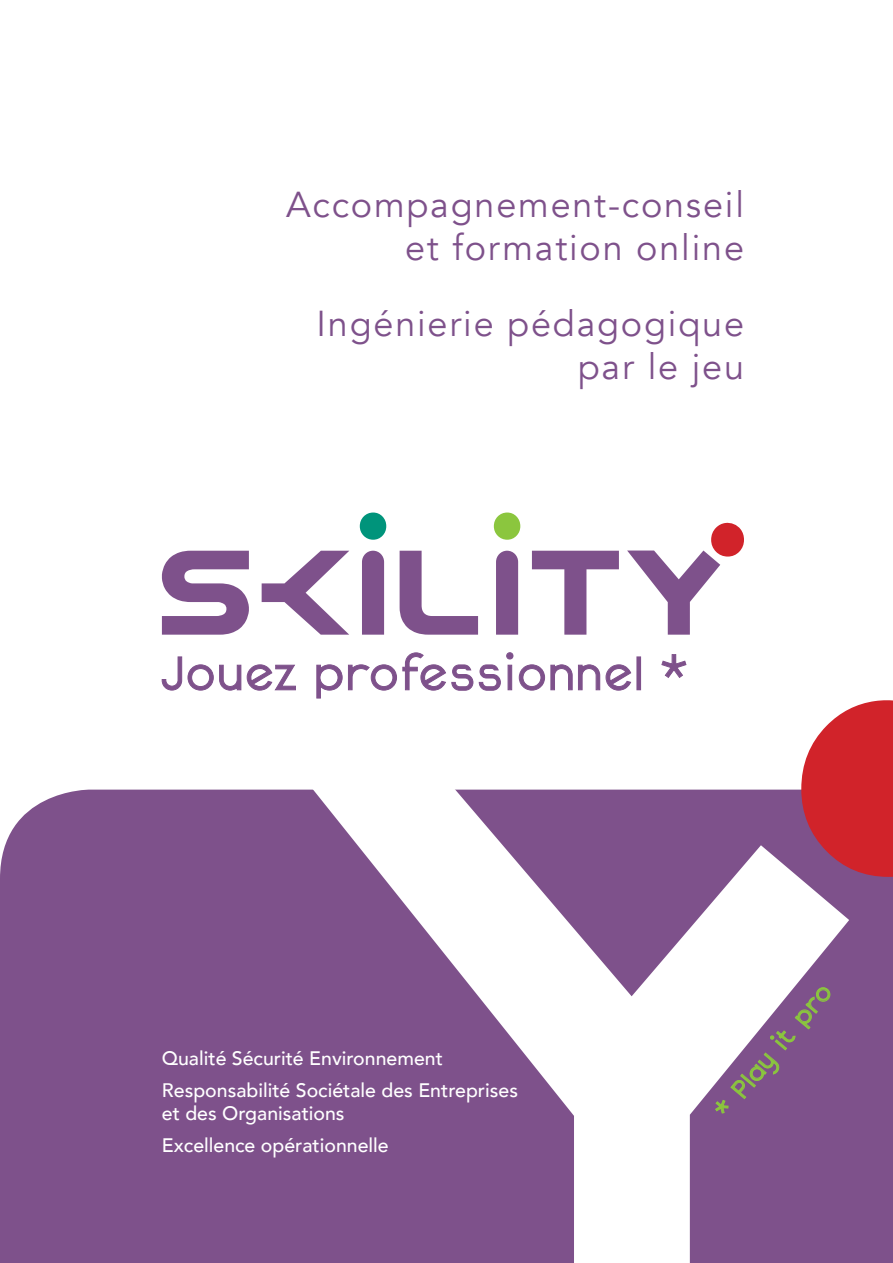
<style>
.page{position:relative;width:893px;height:1263px;background:#fff}
.page>*{position:absolute;margin:0;border:0;box-sizing:border-box;transform-origin:0 0}
.t1{font:51px "Not So Stout Deco";letter-spacing:.05em;color:#7e518b}
.t2{font:36px/43.2px "Avenir";letter-spacing:.05em;color:#7e518b;text-align:right}
.t3{font:27px "Not So Stout Deco";color:#8bc63e}
.t4{font:500 19.5px/32px "Avenir";color:#fff}
</style>
<div class="page">
<div style="left:0;top:790px;width:893px;height:473px;background:#7e518b"></div>
<svg style="left:161px;top:656px;width:135px;height:35px"></svg>
<svg style="left:316px;top:652px;width:316px;height:47px"></svg>
<div style="left:636px;top:656px;width:5px;height:34px;border:1px solid #7e518b"></div>
<svg style="left:661px;top:654px;width:26px;height:24px"></svg>
<svg style="left:162px;top:551px;width:87px;height:84px"></svg>
<svg style="left:262px;top:551px;width:87px;height:84px"></svg>
<svg style="left:400px;top:551px;width:78px;height:84px"></svg>
<svg style="left:532px;top:551px;width:87px;height:84px"></svg>
<div style="left:362px;top:551px;width:22px;height:84px;background:#7e518b"></div>
<div style="left:496px;top:551px;width:22px;height:84px;background:#7e518b"></div>
<svg style="left:360px;top:512px;width:26px;height:28px"></svg>
<svg style="left:494px;top:512px;width:26px;height:28px"></svg>
<svg style="left:627px;top:522px;width:117px;height:113px"></svg>
<svg style="left:803px;top:700px;width:90px;height:177px"></svg>
<svg style="left:298px;top:771px;width:551px;height:492px;fill:#7e518b"></svg>
<h2 class="t2" style="left:286px;top:184px;width:459px">Accompagnement-conseil et formation online</h2>
<h2 class="t2" style="left:317px;top:303px;width:429px">Ingénierie pédagogique par le jeu</h2>
<h1 class="t1" style="left:162px;top:642px;width:529px">Jouez professionnel *</h1>
<p class="t4" style="left:162px;top:1041px;width:358px">Qualité Sécurité Environnement<br>Responsabilité Sociétale des Entreprises</p>
<p class="t4" style="left:162px;top:1096px;width:228px">et des Organisations<br>Excellence opérationnelle</p>
<h3 class="t3" style="left:707px;top:1103px;width:168px;rotate:-50deg">* Play it pro</h3>
</div>
